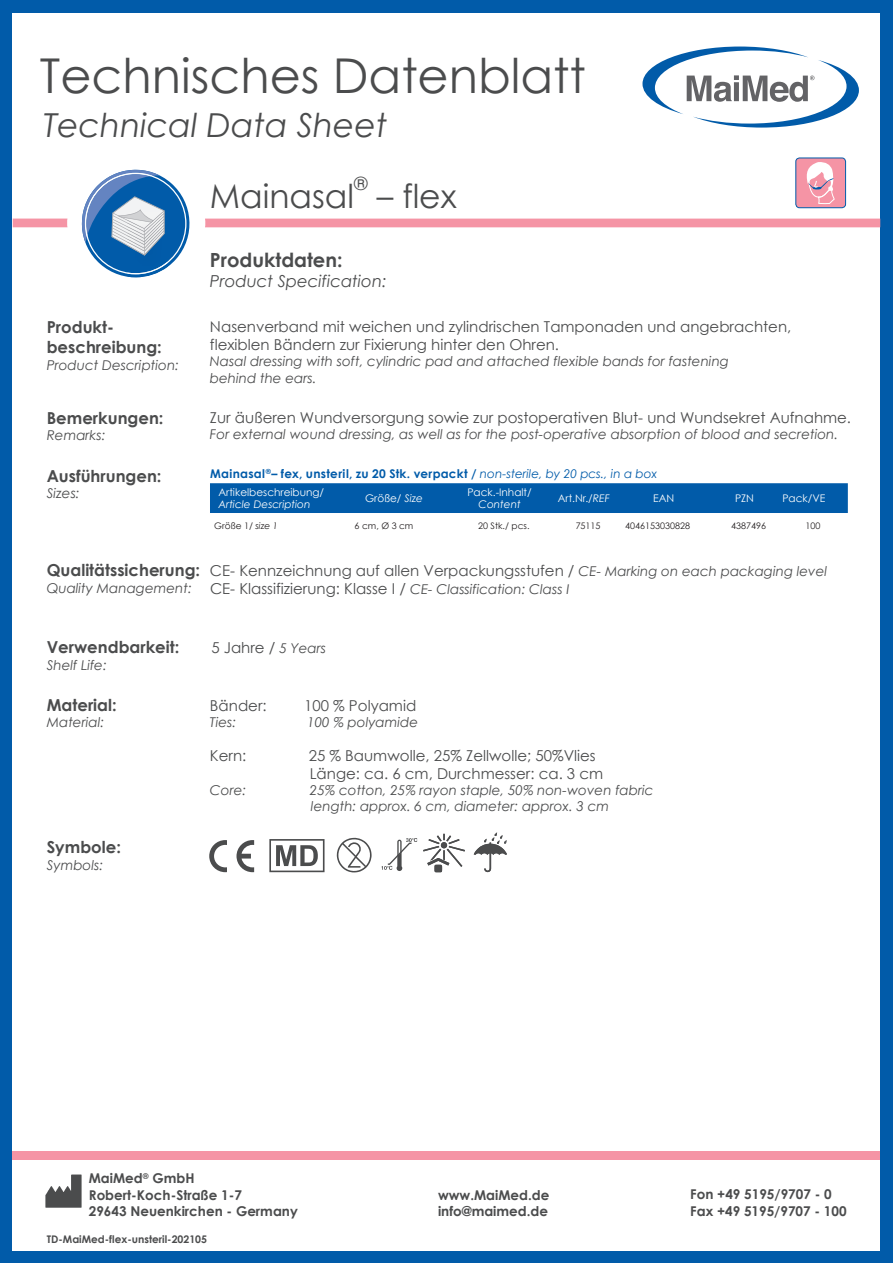
<style>
.page{position:relative;width:893px;height:1263px;background:#015ba9}
.page>*{position:absolute;margin:0;border:0;box-sizing:border-box;transform-origin:0 0}
.t1{font:48px "Century Gothic";color:#4b4c4d}
.t2{font:italic 33px "Century Gothic";color:#4b4c4d}
.t3{font:33px "Century Gothic";color:#4b4c4d}
.t4{font:700 19.5px "Century Gothic";color:#4b4c4d}
.t5{font:18px "Century Gothic";color:#4b4c4d}
.t6{font:700 16.5px/20px "Century Gothic";color:#4b4c4d}
.t7{font:italic 16.5px "Century Gothic";color:#4b4c4d}
.t8{font:15px/17.9px "Century Gothic";color:#4b4c4d}
.t9{font:italic 13.5px/16px "Century Gothic";color:#4b4c4d}
.t10{font:700 13.5px/16.4px "Century Gothic";color:#4b4c4d}
.t11{font:700 12px "Century Gothic";letter-spacing:.03em;color:#015ba9}
.t12{font:10.5px "Century Gothic";color:#fff}
.t13{font:700 10.5px "Century Gothic";color:#4b4c4d}
.t14{font:italic 10.5px "Century Gothic";color:#fff}
.t15{font:9px "Century Gothic";color:#231f20}
.s1{font-weight:400;font-style:italic}
.s2{font-style:italic}
.s3{font-style:italic;font-size:13.5px}
</style>
<div class="page">
<div style="left:13px;top:13px;width:867px;height:1237px;background:#fff"></div>
<svg style="left:642px;top:47px;width:217px;height:81px"></svg>
<div style="left:13px;top:1151px;width:867px;height:9px;background:#f594a5"></div>
<div style="left:205px;top:219px;width:675px;height:8px;background:#f594a5"></div>
<svg style="left:13px;top:219px;width:54px;height:8px"></svg>
<svg style="left:81px;top:169px;width:109px;height:109px"></svg>
<div style="left:210px;top:483px;width:638px;height:30px;background:#015ba9"></div>
<div style="left:796px;top:158px;width:50px;height:50px;background:#f594a5;border-radius:4px"></div>
<div style="left:795px;top:158px;width:51px;height:50px;border:1px solid #015ba9;border-radius:4px"></div>
<svg style="left:806px;top:162px;width:29px;height:43px"></svg>
<img style="left:45px;top:1174px;width:37px;height:34px">
<svg style="left:236px;top:840px;width:18px;height:32px"></svg>
<svg style="left:209px;top:840px;width:18px;height:32px"></svg>
<svg style="left:336px;top:838px;width:36px;height:35px"></svg>
<svg style="left:269px;top:839px;width:56px;height:33px"></svg>
<svg style="left:381px;top:838px;width:36px;height:33px"></svg>
<svg style="left:423px;top:834px;width:42px;height:38px"></svg>
<svg style="left:474px;top:832px;width:33px;height:40px"></svg>
<h1 class="t1" style="left:40px;top:46px;width:547px">Technisches Datenblatt</h1>
<h2 class="t2" style="left:43px;top:105px;width:345px">Technical Data Sheet</h2>
<p class="t5" style="left:354px;top:173px;width:15px">®</p>
<h2 class="t3" style="left:210px;top:176px;width:248px">Mainasal – flex</h2>
<p class="t6" style="left:47px;top:317px;width:117px">Produkt&shy;beschreibung:</p>
<p class="t9" style="left:47px;top:357px;width:134px">Product Description:</p>
<p class="t6" style="left:47px;top:407px;width:118px">Bemerkungen:</p>
<p class="t9" style="left:47px;top:427px;width:60px">Remarks:</p>
<p class="t6" style="left:47px;top:465px;width:116px">Ausführungen:</p>
<p class="t9" style="left:47px;top:485px;width:34px">Sizes:</p>
<h3 class="t4" style="left:210px;top:247px;width:134px">Produktdaten:</h3>
<p class="t7" style="left:210px;top:271px;width:178px">Product Specification:</p>
<p class="t8" style="left:210px;top:318px;width:583px">Nasenverband mit weichen und zylindrischen Tamponaden und angebrachten, flexiblen Bändern zur Fixierung hinter den Ohren.</p>
<p class="t9" style="left:210px;top:353px;width:520px">Nasal dressing with soft, cylindric pad and attached flexible bands for fastening behind the ears.</p>
<p class="t8" style="left:210px;top:408px;width:643px">Zur äußeren Wundversorgung sowie zur postoperativen Blut- und Wundsekret Aufnahme.</p>
<p class="t9" style="left:210px;top:426px;width:630px">For external wound dressing, as well as for the post-operative absorption of blood and secretion.</p>
<p class="t11" style="left:210px;top:466px;width:449px">Mainasal<sup>®</sup>– fex, unsteril, zu 20 Stk. verpackt / <span class="s1">non-sterile, by 20 pcs., in a box</span></p>
<p class="t12" style="left:218px;top:486px;width:107px">Artikelbeschreibung/</p>
<p class="t14" style="left:218px;top:498px;width:94px">Article Description</p>
<p class="t12" style="left:365px;top:492px;width:59px">Größe/ <span class="s2">Size</span></p>
<p class="t12" style="left:467px;top:486px;width:66px">Pack.-Inhalt/</p>
<p class="t14" style="left:478px;top:498px;width:44px">Content</p>
<p class="t12" style="left:558px;top:492px;width:54px">Art.Nr./<span class="s2">REF</span></p>
<p class="t12" style="left:653px;top:492px;width:23px">EAN</p>
<p class="t12" style="left:735px;top:492px;width:21px">PZN</p>
<p class="t12" style="left:782px;top:492px;width:45px">Pack/VE</p>
<p class="t15" style="left:214px;top:520px;width:65px">Größe 1/ <span class="s2">size 1</span></p>
<p class="t15" style="left:355px;top:520px;width:60px">6 cm, Ø 3 cm</p>
<p class="t15" style="left:478px;top:520px;width:53px">20 Stk./ pcs.</p>
<p class="t15" style="left:576px;top:520px;width:26px">75115</p>
<p class="t15" style="left:625px;top:520px;width:66px">4046153030828</p>
<p class="t15" style="left:731px;top:520px;width:36px">4387496</p>
<p class="t15" style="left:805px;top:520px;width:16px">100</p>
<p class="t6" style="left:47px;top:560px;width:155px">Qualitätssicherung:</p>
<p class="t9" style="left:47px;top:580px;width:147px">Quality Management:</p>
<p class="t8" style="left:210px;top:562px;width:619px">CE- Kennzeichnung auf allen Verpackungsstufen / <span class="s3">CE- Marking on each packaging level<br></span>CE- Klassifizierung: Klasse I / <span class="s3">CE- Classification: Class I</span></p>
<p class="t6" style="left:47px;top:636px;width:134px">Verwendbarkeit:</p>
<p class="t9" style="left:47px;top:656px;width:62px">Shelf Life:</p>
<p class="t6" style="left:47px;top:694px;width:71px">Material:</p>
<p class="t9" style="left:47px;top:714px;width:59px">Material:</p>
<p class="t6" style="left:47px;top:837px;width:76px">Symbole:</p>
<p class="t9" style="left:47px;top:857px;width:58px">Symbols:</p>
<p class="t8" style="left:211px;top:638px;width:116px">5 Jahre / <span class="s3">5 Years</span></p>
<p class="t8" style="left:210px;top:696px;width:58px">Bänder:</p>
<p class="t8" style="left:304px;top:696px;width:114px">100 % Polyamid</p>
<p class="t9" style="left:210px;top:714px;width:28px">Ties:</p>
<p class="t9" style="left:307px;top:714px;width:112px">100 % polyamide</p>
<p class="t8" style="left:210px;top:746px;width:38px">Kern:</p>
<p class="t8" style="left:309px;top:746px;width:296px">25 % Baumwolle, 25% Zellwolle; 50%Vlies<br>Länge: ca. 6 cm, Durchmesser: ca. 3 cm</p>
<p class="t9" style="left:210px;top:782px;width:38px">Core:</p>
<p class="t9" style="left:310px;top:782px;width:345px">25% cotton, 25% rayon staple, 50% non-woven fabric length: approx. 6 cm, diameter: approx. 3 cm</p>
<p class="t10" style="left:89px;top:1170px;width:210px">MaiMed<sup>®</sup> GmbH<br>Robert-Koch-Straße 1-7<br>29643 Neuenkirchen - Germany</p>
<p class="t13" style="left:47px;top:1232px;width:162px">TD-MaiMed-flex-unsteril-202105</p>
<p class="t10" style="left:438px;top:1186px;width:113px">www.MaiMed.de info@maimed.de</p>
<p class="t10" style="left:690px;top:1186px;width:158px">Fon +49 5195/9707 - 0<br>Fax +49 5195/9707 - 100</p>
</div>
